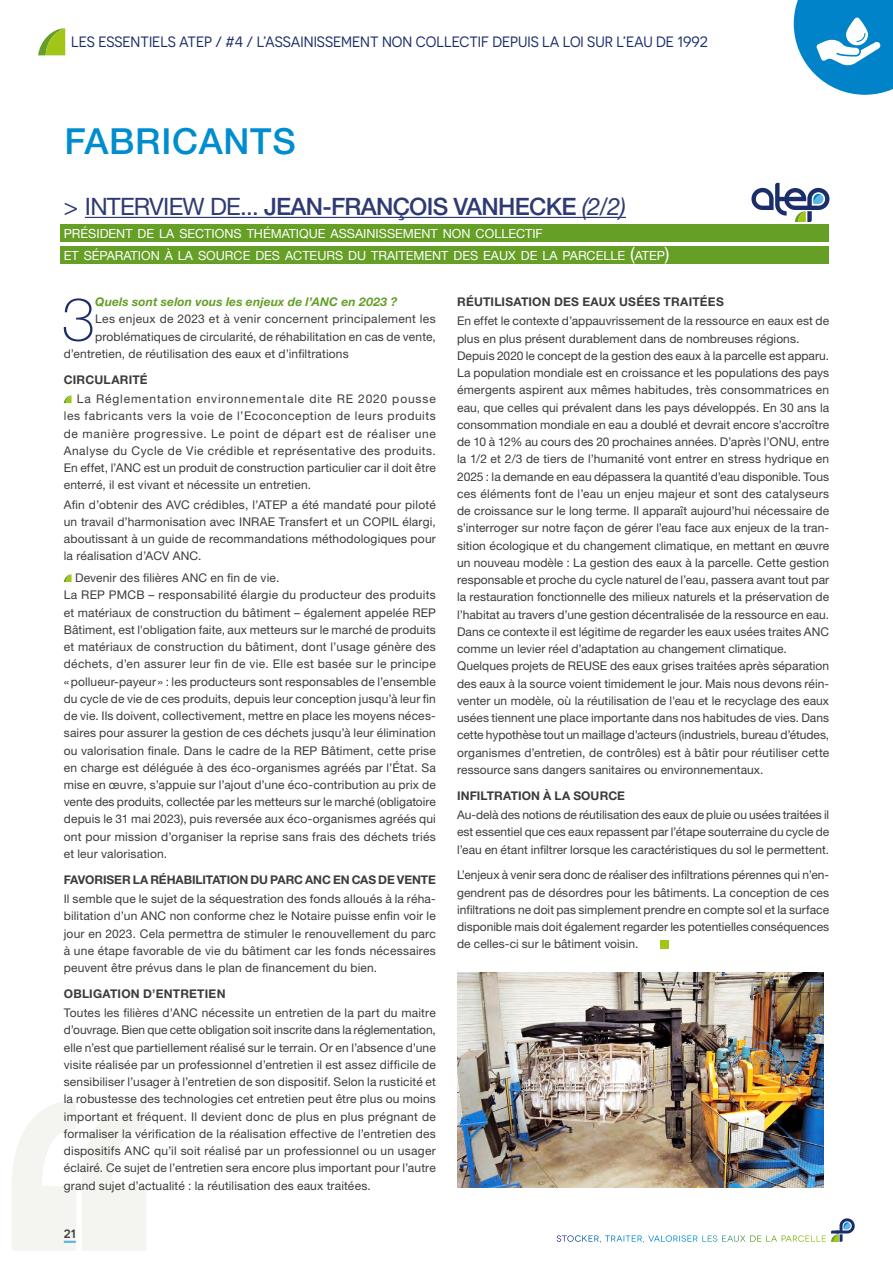
<style>
.page{position:relative;width:893px;height:1263px;background:#fff}
.page>*{position:absolute;margin:0;border:0;box-sizing:border-box;transform-origin:0 0}
.t1{font:100 60.3px "Helvetica Neue LT Pro";color:#1b2e6a}
.t2{font:500 36px "Helvetica Neue LT Pro";letter-spacing:.02em;color:#008dcf}
.t3{font:500 24px "Helvetica Neue LT Pro";letter-spacing:-.03em;color:#2f3a75}
.t4{font:15px "Novecentosans";color:#1b2e6a}
.t5{font:500 15px "Novecentosans";color:#3c3c3b}
.t6{font:12.6px/21.8px "Helvetica Neue LT Pro";color:#fff}
.t7{font:12px/17.2px "Helvetica Neue LT Pro";letter-spacing:.01em;color:#3c3c3b;text-align:justify}
.t8{font:700 12px "Helvetica Neue LT Pro";letter-spacing:.01em;color:#3c3c3b}
.t9{font:italic 700 12px "Helvetica Neue LT Pro";letter-spacing:.015em;color:#659f26}
.s1{font-weight:400}
.s2{font-weight:400;font-style:italic}
.s3{font-size:18px}
</style>
<div class="page">
<svg style="left:82px;top:1100px;width:64px;height:151px"></svg>
<svg style="left:557px;top:1218px;width:298px;height:24px"></svg>
<svg style="left:12px;top:1100px;width:64px;height:151px"></svg>
<div style="left:60px;top:224px;width:769px;height:17px;background:#659f26"></div>
<svg style="left:794px;top:0;width:99px;height:95px"></svg>
<svg style="left:38px;top:28px;width:27px;height:27px"></svg>
<div style="left:60px;top:247px;width:769px;height:17px;background:#659f26"></div>
<hr style="left:85px;top:217px;width:541px;height:1px;background:#2f3a75">
<svg style="left:64px;top:395px;width:8px;height:8px"></svg>
<svg style="left:64px;top:574px;width:8px;height:8px"></svg>
<div style="left:660px;top:940px;width:8px;height:8px;background:#a2c617"></div>
<img style="left:457px;top:972px;width:366px;height:215px">
<svg style="left:751px;top:183px;width:78px;height:39px"></svg>
<p class="t4" style="left:71px;top:33px;width:638px">LES ESSENTIELS ATEP / #4 / L’ASSAINISSEMENT NON COLLECTIF DEPUIS LA LOI SUR L’EAU DE 1992</p>
<h2 class="t2" style="left:64px;top:120px;width:233px">FABRICANTS</h2>
<h3 class="t3" style="left:64px;top:192px;width:564px"><span class="s1">&gt; INTERVIEW DE...</span> JEAN-FRANÇOIS VANHECKE <span class="s2">(2/2)</span></h3>
<p class="t6" style="left:64px;top:222px;width:607px">PRÉSIDENT DE LA SECTIONS THÉMATIQUE ASSAINISSEMENT NON COLLECTIF<br>ET SÉPARATION À LA SOURCE DES ACTEURS DU TRAITEMENT DES EAUX DE LA PARCELLE <span class="s3">(</span>ATEP<span class="s3">)</span></p>
<h1 class="t1" style="left:62px;top:283px;width:35px">3</h1>
<p class="t9" style="left:95px;top:294px;width:304px">Quels sont selon vous les enjeux de l’ANC en 2023 ?</p>
<p class="t8" style="left:457px;top:294px;width:268px">RÉUTILISATION DES EAUX USÉES TRAITÉES</p>
<p class="t7" style="left:457px;top:312px;width:374px;text-align:left">En effet le contexte d’appauvrissement de la ressource en eaux est de plus en plus présent durablement dans de nombreuses régions.<br>Depuis 2020 le concept de la gestion des eaux à la parcelle est apparu.<br>La population mondiale est en croissance et les populations des pays émergents aspirent aux mêmes habitudes, très consommatrices en eau, que celles qui prévalent dans les pays développés. En 30 ans la consommation mondiale en eau a doublé et devrait encore s’accroître de 10 à 12% au cours des 20 prochaines années. D’après l’ONU, entre la 1/2 et 2/3 de tiers de l’humanité vont entrer en stress hydrique en 2025 : la demande en eau dépassera la quantité d’eau disponible. Tous ces éléments font de l’eau un enjeu majeur et sont des catalyseurs de croissance sur le long terme. Il apparaît aujourd’hui nécessaire de s’interroger sur notre façon de gérer l’eau face aux enjeux de la tran&shy;sition écologique et du changement climatique, en mettant en œuvre un nouveau modèle : La gestion des eaux à la parcelle. Cette gestion responsable et proche du cycle naturel de l’eau, passera avant tout par la restauration fonctionnelle des milieux naturels et la préservation de l’habitat au travers d’une gestion décentralisée de la ressource en eau.<br>Dans ce contexte il est légitime de regarder les eaux usées traites ANC comme un levier réel d’adaptation au changement climatique.<br>Quelques projets de REUSE des eaux grises traitées après séparation des eaux à la source voient timidement le jour. Mais nous devons réin&shy;venter un modèle, où la réutilisation de l'eau et le recyclage des eaux usées tiennent une place importante dans nos habitudes de vies. Dans cette hypothèse tout un maillage d’acteurs (industriels, bureau d’études, organismes d’entretien, de contrôles) est à bâtir pour réutiliser cette ressource sans dangers sanitaires ou environnementaux.</p>
<p class="t8" style="left:457px;top:788px;width:169px">INFILTRATION À LA SOURCE</p>
<p class="t7" style="left:457px;top:806px;width:374px">Au-delà des notions de réutilisation des eaux de pluie ou usées traitées il est essentiel que ces eaux repassent par l’étape souterraine du cycle de l’eau en étant infiltrer lorsque les caractéristiques du sol le permettent.</p>
<p class="t7" style="left:457px;top:866px;width:374px">L’enjeux à venir sera donc de réaliser des infiltrations pérennes qui n’en&shy;gendrent pas de désordres pour les bâtiments. La conception de ces infiltrations ne doit pas simplement prendre en compte sol et la surface disponible mais doit également regarder les potentielles conséquences de celles-ci sur le bâtiment voisin.</p>
<p class="t7" style="left:95px;top:310px;width:342px">Les enjeux de 2023 et à venir concernent principalement les</p>
<p class="t7" style="left:95px;top:328px;width:342px">problématiques de circularité, de réhabilitation en cas de vente,</p>
<p class="t7" style="left:64px;top:345px;width:286px">d’entretien, de réutilisation des eaux et d’infiltrations</p>
<p class="t8" style="left:64px;top:372px;width:85px">CIRCULARITÉ</p>
<p class="t7" style="left:64px;top:390px;width:374px;text-indent:13px">La Réglementation environnementale dite RE 2020 pousse les fabricants vers la voie de l’Ecoconception de leurs produits de manière progressive. Le point de départ est de réaliser une Analyse du Cycle de Vie crédible et représentative des produits.<br>En effet, l’ANC est un produit de construction particulier car il doit être enterré, il est vivant et nécessite un entretien.</p>
<p class="t7" style="left:64px;top:496px;width:374px">Afin d’obtenir des AVC crédibles, l’ATEP a été mandaté pour piloté un travail d’harmonisation avec INRAE Transfert et un COPIL élargi, aboutissant à un guide de recommandations méthodologiques pour la réalisation d’ACV ANC.</p>
<p class="t7" style="left:64px;top:569px;width:374px;text-align:left;text-indent:11px">Devenir des filières ANC en fin de vie.<br>La REP PMCB – responsabilité élargie du producteur des produits et matériaux de construction du bâtiment – également appelée REP Bâtiment, est l'obligation faite, aux metteurs sur le marché de produits et matériaux de construction du bâtiment, dont l’usage génère des déchets, d’en assurer leur fin de vie. Elle est basée sur le principe «pollueur-payeur» : les producteurs sont responsables de l’ensemble du cycle de vie de ces produits, depuis leur conception jusqu’à leur fin de vie. Ils doivent, collectivement, mettre en place les moyens néces&shy;saires pour assurer la gestion de ces déchets jusqu’à leur élimination ou valorisation finale. Dans le cadre de la REP Bâtiment, cette prise en charge est déléguée à des éco-organismes agréés par l’État. Sa mise en œuvre, s’appuie sur l’ajout d’une éco-contribution au prix de vente des produits, collectée par les metteurs sur le marché (obligatoire depuis le 31 mai 2023), puis reversée aux éco-organismes agréés qui ont pour mission d’organiser la reprise sans frais des déchets triés et leur valorisation.</p>
<p class="t8" style="left:64px;top:872px;width:374px">FAVORISER LA RÉHABILITATION DU PARC ANC EN CAS DE VENTE</p>
<p class="t7" style="left:64px;top:890px;width:374px">Il semble que le sujet de la séquestration des fonds alloués à la réha&shy;bilitation d’un ANC non conforme chez le Notaire puisse enfin voir le jour en 2023. Cela permettra de stimuler le renouvellement du parc à une étape favorable de vie du bâtiment car les fonds nécessaires peuvent être prévus dans le plan de financement du bien.</p>
<p class="t8" style="left:64px;top:986px;width:163px">OBLIGATION D’ENTRETIEN</p>
<p class="t7" style="left:64px;top:1004px;width:374px">Toutes les filières d’ANC nécessite un entretien de la part du maitre d’ouvrage. Bien que cette obligation soit inscrite dans la réglementation, elle n’est que partiellement réalisé sur le terrain. Or en l’absence d’une visite réalisée par un professionnel d’entretien il est assez difficile de sensibiliser l’usager à l’entretien de son dispositif. Selon la rusticité et la robustesse des technologies cet entretien peut être plus ou moins important et fréquent. Il devient donc de plus en plus prégnant de formaliser la vérification de la réalisation effective de l’entretien des dispositifs ANC qu’il soit réalisé par un professionnel ou un usager éclairé. Ce sujet de l’entretien sera encore plus important pour l’autre grand sujet d’actualité : la réutilisation des eaux traitées.</p>
<p class="t5" style="left:64px;top:1223px;width:13px">21</p>
</div>
